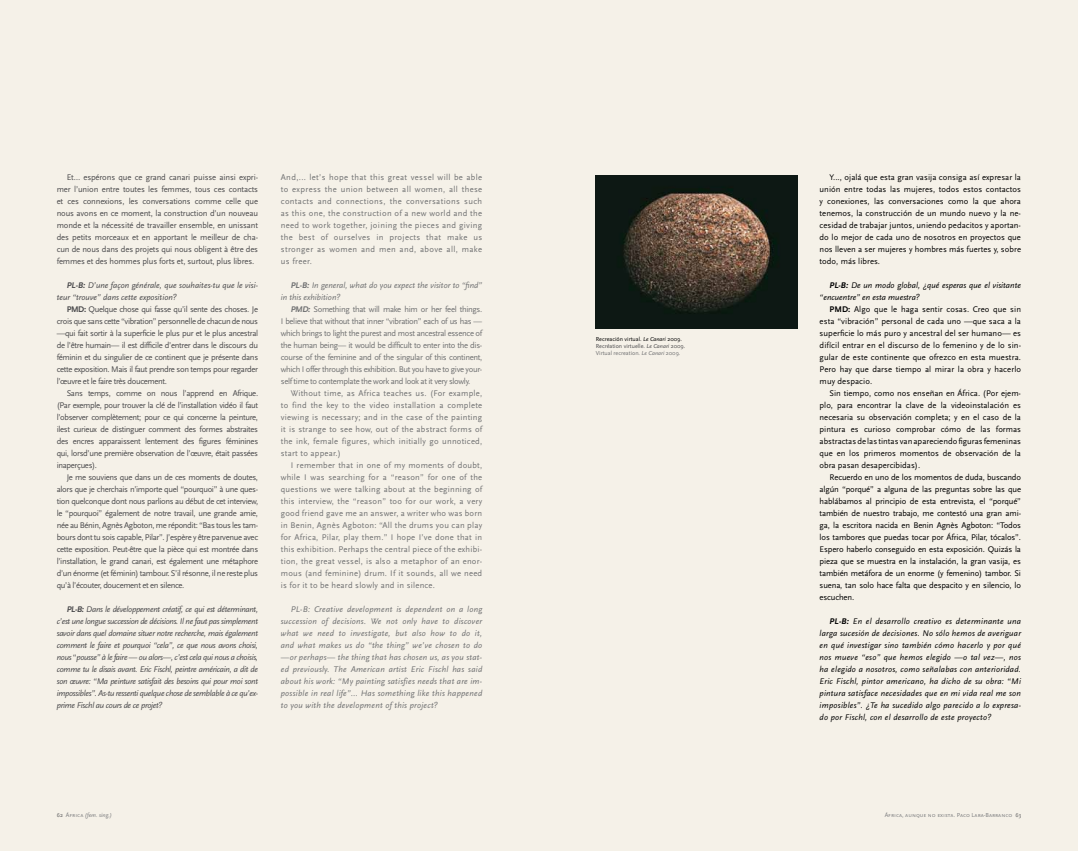
<style>
.page{position:relative;width:1078px;height:851px;background:#fff}
.page>*{position:absolute;margin:0;border:0;box-sizing:border-box;transform-origin:0 0}
.t1{font:8.6px/12px "Scala Sans";letter-spacing:-.04em;color:#4b4b4d;text-align:justify}
.t2{font:8.6px/12px "Scala Sans";color:#000;text-align:justify}
.t3{font:8.6px/12px "Scala Sans";letter-spacing:.025em;color:#707172;text-align:justify}
.t4{font:italic 8.6px/12px "Scala Sans";color:#4b4b4d}
.t5{font:italic 8.6px/12px "Scala Sans";color:#000}
.t6{font:italic 8.6px/12px "Scala Sans";color:#707172}
.t7{font:6px/7px "Scala Sans";color:#4b4b4d}
.t8{font:6px "Scala Sans Caps";color:#7b7c7e}
.t9{font:italic 6px "Scala Sans";color:#7b7c7e}
.s1{font-weight:700}
.s2{font-family:"Scala Sans Bold SC Italic";font-style:normal}
.s3{font-style:normal}
.s4{font-weight:700;font-style:italic}
.s5{font-style:italic}
.s6{color:#000}
.s7{font-style:italic;color:#000}
.s8{color:#707172}
.s9{font-style:italic;color:#707172}
.s10{font-style:normal;color:#58585a}
.s11{font-family:"Scala Sans Caps";font-style:normal}
.s12{font-family:"Scala Sans";color:#58585a}
</style>
<div class="page">
<div style="left:0;top:0;width:539px;height:850px;background:#f5f1e8"></div>
<div style="left:539px;top:0;width:538px;height:850px;background:#f5f1e8"></div>
<img style="left:595px;top:175px;width:202px;height:153px">
<p class="t1" style="left:57px;top:171px;width:203px;text-indent:10px">Et… espérons que ce grand canari puisse ainsi expri&shy;mer l’union entre toutes les femmes, tous ces contacts et ces connexions, les conversations comme celle que nous avons en ce moment, la construction d’un nouveau monde et la nécessité de travailler ensemble, en unissant des petits morceaux et en apportant le meilleur de cha&shy;cun de nous dans des projets qui nous obligent à être des femmes et des hommes plus forts et, surtout, plus libres.</p>
<p class="t4" style="left:57px;top:279px;width:203px;text-indent:10px"><span class="s1">PL-B:</span> D’une façon générale, que souhaites-tu que le visi&shy;teur “trouve” dans cette exposition?</p>
<p class="t1" style="left:57px;top:303px;width:203px;text-indent:10px"><span class="s1">PMD:</span> Quelque chose qui fasse qu’il sente des choses. Je crois que sans cette “vibration” personnelle de chacun de nous —qui fait sortir à la superficie le plus pur et le plus ancestral de l’être humain— il est difficile d’entrer dans le discours du féminin et du singulier de ce continent que je présente dans cette exposition. Mais il faut prendre son temps pour regarder l’œuvre et le faire très doucement.</p>
<p class="t1" style="left:57px;top:387px;width:203px;text-indent:10px">Sans temps, comme on nous l’apprend en Afrique. (Par exemple, pour trouver la clé de l’installation vidéo il faut l’observer complètement; pour ce qui concerne la peinture, ilest curieux de distinguer comment des formes abstraites des encres apparaissent lentement des figures féminines qui, lorsd’une première observation de l’œuvre, était passées inaperçues).</p>
<p class="t1" style="left:57px;top:471px;width:203px;text-indent:10px">Je me souviens que dans un de ces moments de doutes, alors que je cherchais n’importe quel “pourquoi” à une ques&shy;tion quelconque dont nous parlions au début de cet interview, le “pourquoi” également de notre travail, une grande amie, née au Bénin, Agnès Agboton, me répondit: “Bas tous les tam&shy;bours dont tu sois capable, Pilar”. J’espère y être parvenue avec cette exposition. Peut-être que la pièce qui est montrée dans l’installation, le grand canari, est également une métaphore d’un énorme (et féminin) tambour. S’il résonne, il ne reste plus qu’à l’écouter, doucement et en silence.</p>
<p class="t4" style="left:57px;top:603px;width:203px;text-align:justify;text-indent:10px"><span class="s2">PL-B:</span> Dans le développement créatif, ce qui est déterminant, c’est une longue succession de décisions. Il ne faut pas simplement savoir dans quel domaine situer notre recherche, mais également comment le faire et pourquoi “cela”, ce que nous avons choisi, nous <span class="s3">“</span>pousse” à le faire <span class="s3">—</span> ou alors<span class="s3">—</span>, c’est cela qui nous a choisis, comme tu le disais avant. Eric Fischl, peintre américain, a dit de son œuvre: “Ma peinture satisfait des besoins qui pour moi sont impossibles”. As-tu ressenti quelque chose de semblable à ce qu’ex&shy;prime Fischl au cours de ce projet?</p>
<p class="t3" style="left:281px;top:171px;width:203px">And,... let’s hope that this great vessel will be able to express the union between all women, all these contacts and connections, the conversations such as this one, the construction of a new world and the need to work together, joining the pieces and giving the best of ourselves in projects that make us stronger as women and men and, above all, make us freer.</p>
<p class="t6" style="left:281px;top:279px;width:203px;text-indent:10px"><span class="s1">PL-B:</span> In general, what do you expect the visitor to “find” in this exhibition?</p>
<p class="t3" style="left:281px;top:303px;width:203px;text-indent:10px"><span class="s4">PMD:</span> Something that will make him or her feel things.<br>I believe that without that inner “vibration” each of us has — which brings to light the purest and most ancestral essence of the human being<span class="s5">—</span> it would be difficult to enter into the dis&shy;course of the feminine and of the singular of this continent, which I offer through this exhibition. But you have to give your&shy;self time to contemplate the work and look at it very slowly.</p>
<p class="t3" style="left:281px;top:387px;width:203px;text-indent:10px">Without time, as Africa teaches us. (For example, to find the key to the video installation a complete viewing is necessary; and in the case of the painting it is strange to see how, out of the abstract forms of the ink, female figures, which initially go unnoticed, start to appear.)</p>
<p class="t3" style="left:281px;top:459px;width:203px;text-indent:10px">I remember that in one of my moments of doubt, while I was searching for a “reason” for one of the questions we were talking about at the beginning of this interview, the “reason” too for our work, a very good friend gave me an answer, a writer who was born in Benin, Agnès Agboton: “All the drums you can play for Africa, Pilar, play them.” I hope I’ve done that in this exhibition. Perhaps the central piece of the exhibi&shy;tion, the great vessel, is also a metaphor of an enor&shy;mous (and feminine) drum. If it sounds, all we need is for it to be heard slowly and in silence.</p>
<p class="t6" style="left:281px;top:603px;width:203px;text-align:justify;text-indent:10px">PL-B: Creative development is dependent on a long succession of decisions. We not only have to discover what we need to investigate, but also how to do it, and what makes us do “the thing” we’ve chosen to do —or perhaps— the thing that has chosen us, as you stat&shy;ed previously. The American artist Eric Fischl has said about his work: “My painting satisfies needs that are im&shy;possible in real life”... Has something like this happened to you with the development of this project?</p>
<p class="t7" style="left:595px;top:335px;width:91px"><span class="s6">Recreación virtual.</span> <span class="s7">Le Canari</span> <span class="s6">2009.<br></span>Recréation virtuelle. <span class="s5">Le Canari</span> 2009.<br><span class="s8">Virtual recreation.</span> <span class="s9">Le Canari</span> <span class="s8">2009.</span></p>
<p class="t2" style="left:819px;top:171px;width:203px;text-indent:10px">Y..., ojalá que esta gran vasija consiga así expresar la unión entre todas las mujeres, todos estos contactos y conexiones, las conversaciones como la que ahora tenemos, la construcción de un mundo nuevo y la ne&shy;cesidad de trabajar juntos, uniendo pedacitos y aportan&shy;do lo mejor de cada uno de nosotros en proyectos que nos lleven a ser mujeres y hombres más fuertes y, sobre todo, más libres.</p>
<p class="t5" style="left:819px;top:279px;width:203px;text-indent:10px"><span class="s2">PL-B:</span> De un modo global, ¿qué esperas que el visitante “encuentre” en esta muestra?</p>
<p class="t2" style="left:819px;top:303px;width:203px;text-indent:10px"><span class="s1">PMD:</span> Algo que le haga sentir cosas. Creo que sin esta “vibración” personal de cada uno —que saca a la superficie lo más puro y ancestral del ser humano— es difícil entrar en el discurso de lo femenino y de lo sin&shy;gular de este continente que ofrezco en esta muestra.<br>Pero hay que darse tiempo al mirar la obra y hacerlo muy despacio.</p>
<p class="t2" style="left:819px;top:387px;width:203px;text-indent:10px">Sin tiempo, como nos enseñan en África. (Por ejem&shy;plo, para encontrar la clave de la videoinstalación es necesaria su observación completa; y en el caso de la pintura es curioso comprobar cómo de las formas abstractas de las tintas van apareciendo figuras femeninas que en los primeros momentos de observación de la obra pasan desapercibidas).</p>
<p class="t2" style="left:819px;top:471px;width:203px;text-indent:10px">Recuerdo en uno de los momentos de duda, buscando algún “porqué” a alguna de las preguntas sobre las que hablábamos al principio de esta entrevista, el “porqué” también de nuestro trabajo, me contestó una gran ami&shy;ga, la escritora nacida en Benin Agnès Agboton: “Todos los tambores que puedas tocar por África, Pilar, tócalos”.<br>Espero haberlo conseguido en esta exposición. Quizás la pieza que se muestra en la instalación, la gran vasija, es también metáfora de un enorme (y femenino) tambor. Si suena, tan solo hace falta que despacito y en silencio, lo escuchen.</p>
<p class="t5" style="left:819px;top:615px;width:203px;text-align:justify;text-indent:10px"><span class="s2">PL-B:</span> En el desarrollo creativo es determinante una larga sucesión de decisiones. No sólo hemos de averiguar en qué investigar sino también cómo hacerlo y por qué nos mueve “eso” que hemos elegido —o tal vez<span class="s3">—</span>, nos ha elegido a nosotros, como señalabas con anterioridad.<br>Eric Fischl, pintor americano, ha dicho de su obra: “Mi pintura satisface necesidades que en mi vida real me son imposibles”. ¿Te ha sucedido algo parecido a lo expresa&shy;do por Fischl, con el desarrollo de este proyecto?</p>
<p class="t9" style="left:57px;top:811px;width:57px"><span class="s10">62</span> <span class="s11">África</span> (fem. sing.)</p>
<p class="t8" style="left:884px;top:811px;width:138px">África, aunque no exista. Paco Lara-Barranco <span class="s12">63</span></p>
</div>
